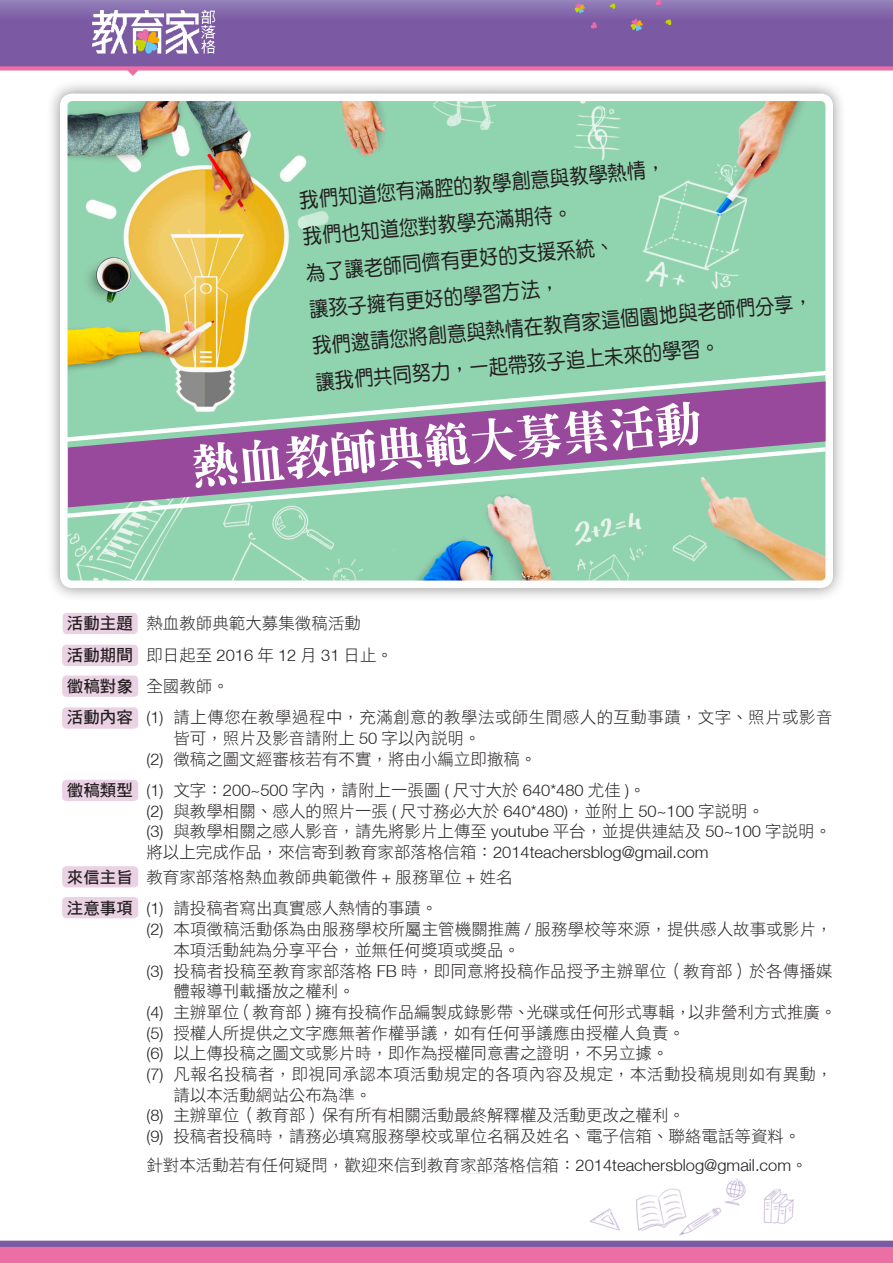
<style>
.page{position:relative;width:893px;height:1263px;background:#fff}
.page>*{position:absolute;margin:0;border:0;box-sizing:border-box;transform-origin:0 0}
.t1{font:800 46.5px "AR Std Song B5";color:#fff}
.t2{font:21px "DF Yuan Std W5";color:#231f20;scale:.92 1}
.t3{font:16.5px/20.7px "DF Li Hei Std W3";color:#231f20}
.t4{font:16.5px/20.7px "DF Li Hei Std W3";letter-spacing:.025em;color:#231f20}
.t5{font:300 16.5px "Helvetica Neue LT";color:#231f20}
.s1{font-family:"DF Hei Std W7"}
.s2{font-family:"Helvetica Neue LT";font-weight:300}
.s3{font-family:"DF Hei Std W7";font-weight:400}
.s4{font-family:"DF Li Hei Std W3";font-weight:400}
</style>
<div class="page">
<img style="left:0;top:0;width:893px;height:76px">
<img style="left:0;top:1240px;width:893px;height:23px">
<img style="left:467px;top:1178px;width:426px;height:63px">
<div style="left:46px;top:79px;width:801px;height:523px;background:#231f20;opacity:.5"></div>
<img style="left:69px;top:103px;width:755px;height:476px">
<div style="left:60px;top:94px;width:773px;height:494px;border:8px solid #fff;border-radius:9px"></div>
<svg style="left:59px;top:368px;width:778px;height:76px;background:#9ca0ad"></svg>
<svg style="left:63px;top:445px;width:767px;height:75px;background:#9ea0ad"></svg>
<div style="left:63px;top:613px;width:75px;height:21px;background:#ebd1e4;border-radius:4px"></div>
<div style="left:62px;top:645px;width:76px;height:21px;background:#ebd1e4;border-radius:4px"></div>
<div style="left:62px;top:675px;width:76px;height:22px;background:#ebd1e4;border-radius:4px"></div>
<div style="left:62px;top:707px;width:76px;height:22px;background:#ebd1e4;border-radius:4px"></div>
<div style="left:62px;top:780px;width:76px;height:21px;background:#ebd1e4;border-radius:4px"></div>
<div style="left:62px;top:866px;width:76px;height:21px;background:#ebd1e4;border-radius:4px"></div>
<div style="left:62px;top:897px;width:76px;height:21px;background:#ebd1e4;border-radius:4px"></div>
<p class="t2" style="left:299px;top:189px;width:401px;rotate:-5deg">我們知道您有滿腔的教學創意與教學熱情，</p>
<p class="t2" style="left:302px;top:225px;width:296px;rotate:-5deg">我們也知道您對教學充滿期待。</p>
<p class="t2" style="left:305px;top:262px;width:338px;rotate:-5deg">為了讓老師同儕有更好的支援系統、</p>
<p class="t2" style="left:308px;top:298px;width:275px;rotate:-5deg">讓孩子擁有更好的學習方法，</p>
<p class="t2" style="left:311px;top:335px;width:548px;rotate:-5deg">我們邀請您將創意與熱情在教育家這個園地與老師們分享，</p>
<p class="t2" style="left:315px;top:371px;width:443px;rotate:-5deg">讓我們共同努力，一起帶孩子追上未來的學習。</p>
<p class="t1" style="left:190px;top:444px;width:513px;rotate:-5deg">熱血教師典範大募集活動</p>
<p class="t3" style="left:67px;top:613px;width:295px"><span class="s1">活動主題</span> 熱血教師典範大募集徵稿活動</p>
<p class="t3" style="left:67px;top:644px;width:328px"><span class="s1">活動期間</span> 即日起至 <span class="s2">2016</span> 年 <span class="s2">12</span> 月 <span class="s2">31</span> 日止。</p>
<p class="t3" style="left:67px;top:675px;width:163px"><span class="s1">徵稿對象</span> 全國教師。</p>
<p class="t4" style="left:173px;top:707px;width:661px;text-indent:-106px"><span class="s1">活動內容</span> <span class="s2">(1)</span> 請上傳您在教學過程中，充滿創意的教學法或師生間感人的互動事蹟，文字、照片或影音皆可，照片及影音請附上 <span class="s2">50</span> 字以內說明。</p>
<p class="t3" style="left:146px;top:748px;width:392px"><span class="s2">(2)</span> 徵稿之圖文經審核若有不實，將由小編立即撤稿。</p>
<p class="t5" style="left:67px;top:780px;width:580px"><span class="s3">徵稿類型</span> (1) <span class="s4">文字：</span>200~500 <span class="s4">字內，請附上一張圖</span> ( <span class="s4">尺寸大於</span> 640*480 <span class="s4">尤佳</span> )<span class="s4">。</span></p>
<p class="t3" style="left:146px;top:800px;width:619px"><span class="s2">(2)</span> 與教學相關、感人的照片一張 <span class="s2">(</span> 尺寸務必大於 <span class="s2">640*480)</span>，並附上 <span class="s2">50~100</span> 字說明。</p>
<p class="t3" style="left:146px;top:821px;width:686px"><span class="s2">(3)</span> 與教學相關之感人影音，請先將影片上傳至 <span class="s2">youtube</span> 平台，並提供連結及 <span class="s2">50~100</span> 字說明。</p>
<p class="t5" style="left:146px;top:842px;width:564px"><span class="s4">將以上完成作品，來信寄到教育家部落格信箱：</span>2014teachersblog@gmail.com</p>
<p class="t3" style="left:67px;top:866px;width:447px"><span class="s1">來信主旨</span> 教育家部落格熱血教師典範徵件 <span class="s2">+</span> 服務單位 <span class="s2">+</span> 姓名</p>
<p class="t3" style="left:67px;top:898px;width:372px"><span class="s1">注意事項</span> <span class="s2">(1)</span> 請投稿者寫出真實感人熱情的事蹟。</p>
<p class="t3" style="left:173px;top:918px;width:660px;text-indent:-27px"><span class="s2">(2)</span> 本項徵稿活動係為由服務學校所屬主管機關推薦 <span class="s2">/</span> 服務學校等來源，提供感人故事或影片，本項活動純為分享平台，並無任何獎項或獎品。</p>
<p class="t3" style="left:173px;top:960px;width:660px;text-indent:-27px"><span class="s2">(3)</span> 投稿者投稿至教育家部落格 <span class="s2">FB</span> 時，即同意將投稿作品授予主辦單位（教育部）於各傳播媒體報導刊載播放之權利。</p>
<p class="t3" style="left:146px;top:1001px;width:691px"><span class="s2">(4)</span> 主辦單位（教育部）擁有投稿作品編製成錄影帶、光碟或任何形式專輯，以非營利方式推廣。</p>
<p class="t3" style="left:146px;top:1022px;width:540px"><span class="s2">(5)</span> 授權人所提供之文字應無著作權爭議，如有任何爭議應由授權人負責。</p>
<p class="t3" style="left:146px;top:1043px;width:524px"><span class="s2">(6)</span> 以上傳投稿之圖文或影片時，即作為授權同意書之證明，不另立據。</p>
<p class="t4" style="left:173px;top:1063px;width:661px;text-indent:-27px"><span class="s2">(7)</span> 凡報名投稿者，即視同承認本項活動規定的各項內容及規定，本活動投稿規則如有異動，請以本活動網站公布為準。</p>
<p class="t3" style="left:146px;top:1105px;width:540px"><span class="s2">(8)</span> 主辦單位（教育部）保有所有相關活動最終解釋權及活動更改之權利。</p>
<p class="t3" style="left:146px;top:1125px;width:656px"><span class="s2">(9)</span> 投稿者投稿時，請務必填寫服務學校或單位名稱及姓名、電子信箱、聯絡電話等資料。</p>
<p class="t3" style="left:146px;top:1155px;width:663px">針對本活動若有任何疑問，歡迎來信到教育家部落格信箱：<span class="s2">2014teachersblog@gmail.com</span>。</p>
</div>
